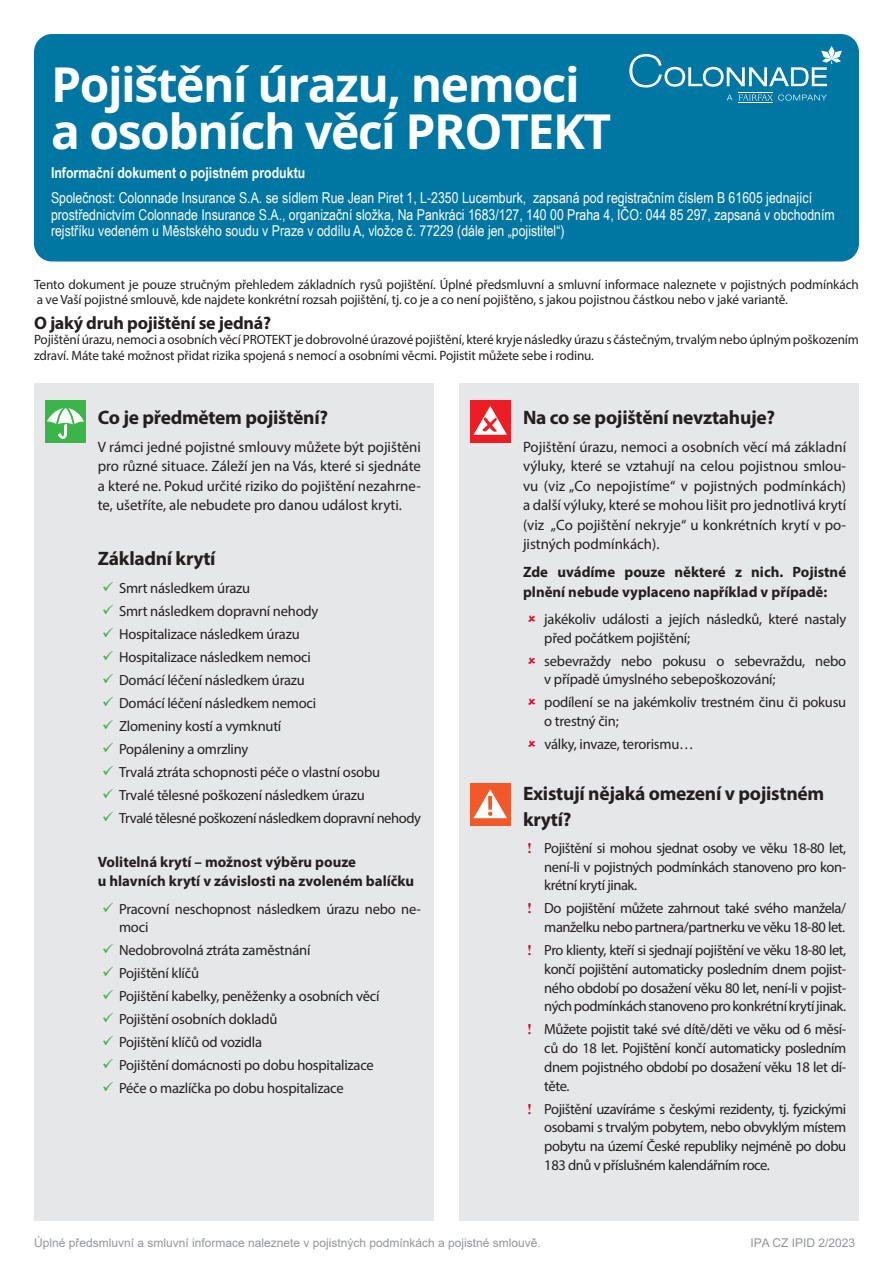
<style>
.page{position:relative;width:893px;height:1263px;background:#fff}
.page>*{position:absolute;margin:0;border:0;box-sizing:border-box;transform-origin:0 0}
.t1{font:700 48px/46.5px "Open Sans";letter-spacing:-.03em;color:#fff}
.t2{font:700 19.5px/25.5px "Myriad Pro";letter-spacing:-.015em;color:#231f20}
.t3{font:700 18px "Myriad Pro";letter-spacing:-.015em;color:#231f20}
.t4{font:15px/19.5px "Myriad Pro";color:#231f20;text-align:justify}
.t5{font:15px/16.5px "Arial Narrow";color:#fff}
.t6{font:700 15px/19.5px "Myriad Pro";color:#231f20}
.t7{font:700 15px "Arial Narrow";color:#fff}
.t8{font:14.7px/23px "Myriad Pro";letter-spacing:-.015em;color:#231f20}
.t9{font:13.5px/15px "Myriad Pro";letter-spacing:-.01em;color:#231f20}
.t10{font:12px "Arial";color:#939598}
.s1{font-family:"Times New Roman";font-weight:700;color:#e30524}
</style>
<div class="page">
<div style="left:34px;top:34px;width:825px;height:227px;background:#0076a3;border-radius:18px"></div>
<svg style="left:727px;top:95px;width:6px;height:5px"></svg>
<svg style="left:739px;top:94px;width:88px;height:7px"></svg>
<hr style="left:739px;top:92px;width:34px;height:1px;background:#fff">
<hr style="left:739px;top:103px;width:34px;height:1px;background:#fff">
<svg style="left:629px;top:46px;width:213px;height:42px"></svg>
<div style="left:34px;top:383px;width:400px;height:837px;background:#e6e7e9"></div>
<div style="left:459px;top:383px;width:400px;height:837px;background:#e6e7e9"></div>
<div style="left:45px;top:400px;width:41px;height:43px;background:#3ab54a"></div>
<svg style="left:47px;top:403px;width:37px;height:36px"></svg>
<div style="left:470px;top:400px;width:41px;height:43px;background:#ee1d23"></div>
<svg style="left:473px;top:406px;width:34px;height:29px"></svg>
<div style="left:470px;top:784px;width:41px;height:42px;background:#f15929"></div>
<svg style="left:473px;top:789px;width:34px;height:29px"></svg>
<h1 class="t1" style="left:51px;top:60px;width:562px">Pojištění úrazu, nemoci a osobních věcí PROTEKT</h1>
<p class="t7" style="left:51px;top:161px;width:256px">Informační dokument o pojistném produktu</p>
<p class="t5" style="left:51px;top:189px;width:785px">Společnost: Colonnade Insurance S.A. se sídlem Rue Jean Piret 1, L-2350 Lucemburk, zapsaná pod registračním číslem B 61605 jednající prostřednictvím Colonnade Insurance S.A., organizační složka, Na Pankráci 1683/127, 140 00 Praha 4, IČO: 044 85 297, zapsaná v obchodním rejstříku vedeném u Městského soudu v Praze v oddílu A, vložce č. 77229 (dále jen „pojistitel“)</p>
<p class="t9" style="left:34px;top:277px;width:826px">Tento dokument je pouze stručným přehledem základních rysů pojištění. Úplné předsmluvní a smluvní informace naleznete v pojistných podmínkách a ve Vaší pojistné smlouvě, kde najdete konkrétní rozsah pojištění, tj. co je a co není pojištěno, s jakou pojistnou částkou nebo v jaké variantě.</p>
<p class="t3" style="left:34px;top:311px;width:239px">O jaký druh pojištění se jedná?</p>
<p class="t9" style="left:34px;top:330px;width:826px;line-height:16.5px">Pojištění úrazu, nemoci a osobních věcí PROTEKT je dobrovolné úrazové pojištění, které kryje následky úrazu s částečným, trvalým nebo úplným poškozením zdraví. Máte také možnost přidat rizika spojená s nemocí a osobními věcmi. Pojistit můžete sebe i rodinu.</p>
<h2 class="t2" style="left:98px;top:404px;width:232px">Co je předmětem pojištění?</h2>
<p class="t4" style="left:98px;top:437px;width:325px">V rámci jedné pojistné smlouvy můžete být pojištěni pro různé situace. Záleží jen na Vás, které si sjednáte a které ne. Pokud určité riziko do pojištění nezahrne&shy;te, ušetříte, ale nebudete pro danou událost kryti.</p>
<h2 class="t2" style="left:98px;top:545px;width:119px">Základní krytí</h2>
<p class="t8" style="left:119px;top:576px;width:303px">Smrt následkem úrazu<br>Smrt následkem dopravní nehody<br>Hospitalizace následkem úrazu<br>Hospitalizace následkem nemoci<br>Domácí léčení následkem úrazu<br>Domácí léčení následkem nemoci<br>Zlomeniny kostí a vymknutí<br>Popáleniny a omrzliny<br>Trvalá ztráta schopnosti péče o vlastní osobu<br>Trvalé tělesné poškození následkem úrazu<br>Trvalé tělesné poškození následkem dopravní nehody</p>
<p class="t6" style="left:98px;top:851px;width:318px">Volitelná krytí – možnost výběru pouze<br>u hlavních krytí v závislosti na zvoleném balíčku</p>
<p class="t8" style="left:119px;top:899px;width:303px;line-height:18.8px">Pracovní neschopnost následkem úrazu nebo ne&shy;moci</p>
<p class="t8" style="left:119px;top:939px;width:262px">Nedobrovolná ztráta zaměstnání<br>Pojištění klíčů<br>Pojištění kabelky, peněženky a osobních věcí Pojištění osobních dokladů<br>Pojištění klíčů od vozidla<br>Pojištění domácnosti po dobu hospitalizace Péče o mazlíčka po dobu hospitalizace</p>
<h2 class="t2" style="left:523px;top:404px;width:254px">Na co se pojištění nevztahuje?</h2>
<p class="t4" style="left:523px;top:437px;width:325px">Pojištění úrazu, nemoci a osobních věcí má základní výluky, které se vztahují na celou pojistnou smlou&shy;vu (viz „Co nepojistíme“ v pojistných podmínkách) a další výluky, které se mohou lišit pro jednotlivá krytí (viz „Co pojištění nekryje“ u konkrétních krytí v po&shy;jistných podmínkách).</p>
<p class="t6" style="left:523px;top:562px;width:325px">Zde uvádíme pouze některé z nich. Pojistné plnění nebude vyplaceno například v případě:</p>
<p class="t8" style="left:544px;top:609px;width:303px;line-height:18.8px">jakékoliv události a jejích následků, které nastaly před počátkem pojištění;</p>
<p class="t8" style="left:544px;top:651px;width:303px;line-height:18.8px">sebevraždy nebo pokusu o sebevraždu, nebo v případě úmyslného sebepoškozování;</p>
<p class="t8" style="left:544px;top:693px;width:303px;line-height:18.8px">podílení se na jakémkoliv trestném činu či pokusu o trestný čin;</p>
<p class="t8" style="left:544px;top:732px;width:151px">války, invaze, terorismu…</p>
<h2 class="t2" style="left:523px;top:780px;width:303px">Existují nějaká omezení v pojistném krytí?</h2>
<p class="t8" style="left:544px;top:838px;width:303px;line-height:18.8px;text-align:justify;text-indent:-17px"><span class="s1">!</span> Pojištění si mohou sjednat osoby ve věku 18-80 let, není-li v pojistných podmínkách stanoveno pro kon&shy;krétní krytí jinak.</p>
<p class="t8" style="left:527px;top:899px;width:320px;line-height:18.8px;text-align:right"><span class="s1">!</span> Do pojištění můžete zahrnout také svého manžela/ manželku nebo partnera/partnerku ve věku 18-80 let.</p>
<p class="t8" style="left:544px;top:941px;width:303px;line-height:18.8px;text-align:justify;text-indent:-17px"><span class="s1">!</span> Pro klienty, kteří si sjednají pojištění ve věku 18-80 let, končí pojištění automaticky posledním dnem pojist&shy;ného období po dosažení věku 80 let, není-li v pojist&shy;ných podmínkách stanoveno pro konkrétní krytí jinak.</p>
<p class="t8" style="left:544px;top:1020px;width:303px;line-height:18.8px;text-align:justify;text-indent:-17px"><span class="s1">!</span> Můžete pojistit také své dítě/děti ve věku od 6 měsí&shy;ců do 18 let. Pojištění končí automaticky posledním dnem pojistného období po dosažení věku 18 let dí&shy;těte.</p>
<p class="t8" style="left:544px;top:1099px;width:303px;line-height:18.8px;text-align:justify;text-indent:-17px"><span class="s1">!</span> Pojištění uzavíráme s českými rezidenty, tj. fyzickými osobami s trvalým pobytem, nebo obvyklým místem pobytu na území České republiky nejméně po dobu 183 dnů v příslušném kalendářním roce.</p>
<p class="t10" style="left:34px;top:1235px;width:508px">Úplné předsmluvní a smluvní informace naleznete v pojistných podmínkách a pojistné smlouvě.</p>
<p class="t10" style="left:750px;top:1235px;width:106px">IPA CZ IPID 2/2023</p>
</div>
